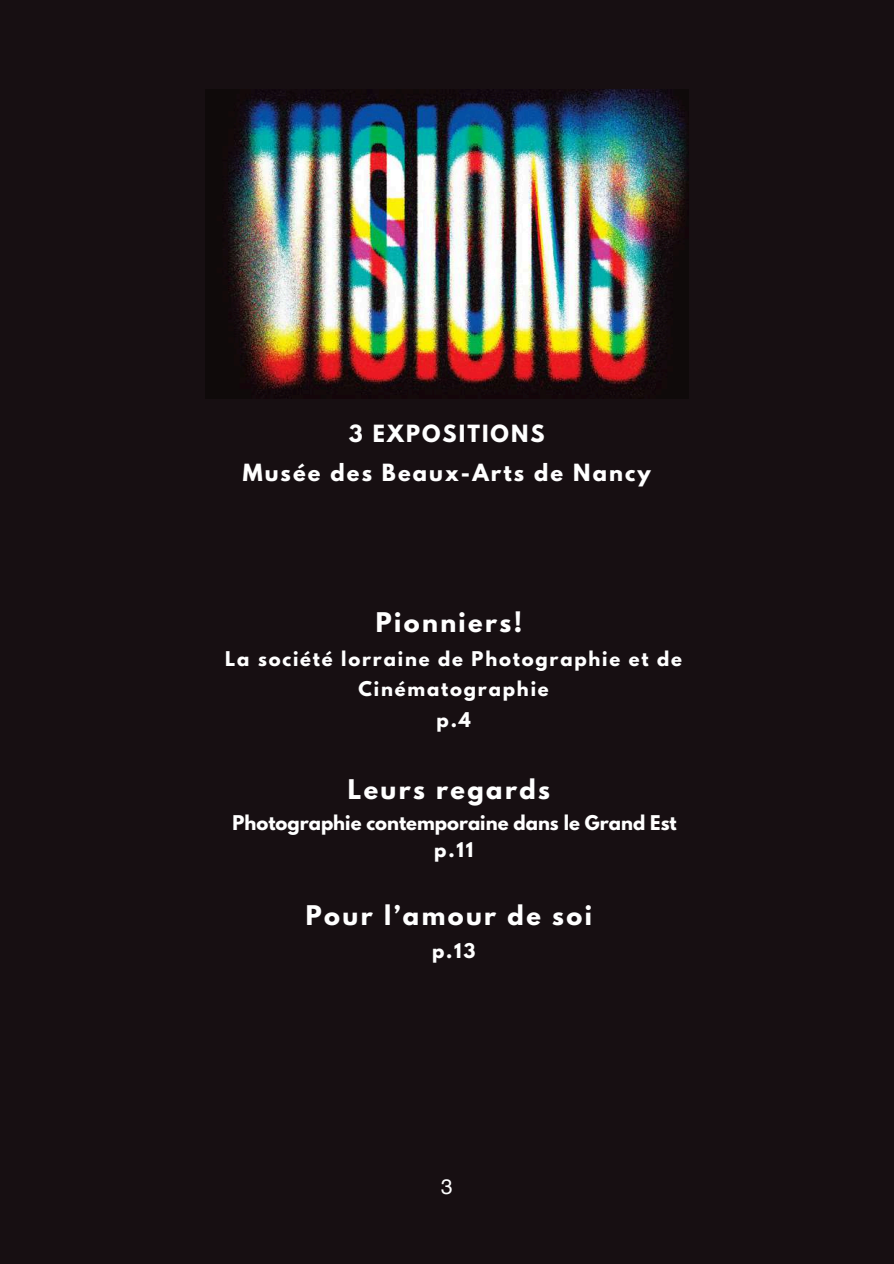
<style>
.page{position:relative;width:894px;height:1264px;background:#fff}
.page>*{position:absolute;margin:0;border:0;box-sizing:border-box;transform-origin:0 0}
.t1{font:700 24px "League Spartan";letter-spacing:.1em;color:#fff}
.t2{font:700 21px/38.2px "League Spartan";letter-spacing:.1em;color:#fff;text-align:center}
.t3{font:21px "Helvetica World";color:#fff}
.t4{font:700 18px/30.3px "League Spartan";letter-spacing:.1em;color:#fff;text-align:center}
.t5{font:700 18px/27px "League Spartan";color:#fff;text-align:center}
</style>
<div class="page">
<div style="left:0;top:0;width:893px;height:1263px;background:#170f12"></div>
<img style="left:222px;top:89px;width:466px;height:310px">
<p class="t2" style="left:243px;top:417px;width:409px">3 EXPOSITIONS<br>Musée des Beaux-Arts de Nancy</p>
<h1 class="t1" style="left:375px;top:610px;width:148px">Pionniers!</h1>
<p class="t4" style="left:225px;top:645px;width:458px">La société lorraine de Photographie et de<br>Cinématographie<br>p.4</p>
<h1 class="t1" style="left:347px;top:777px;width:204px">Leurs regards</h1>
<p class="t5" style="left:232px;top:811px;width:445px">Photographie contemporaine dans le Grand Est p.11</p>
<h1 class="t1" style="left:306px;top:903px;width:287px">Pour l’amour de soi</h1>
<p class="t4" style="left:432px;top:938px;width:45px">p.13</p>
<p class="t3" style="left:441px;top:1174px;width:13px">3</p>
</div>
